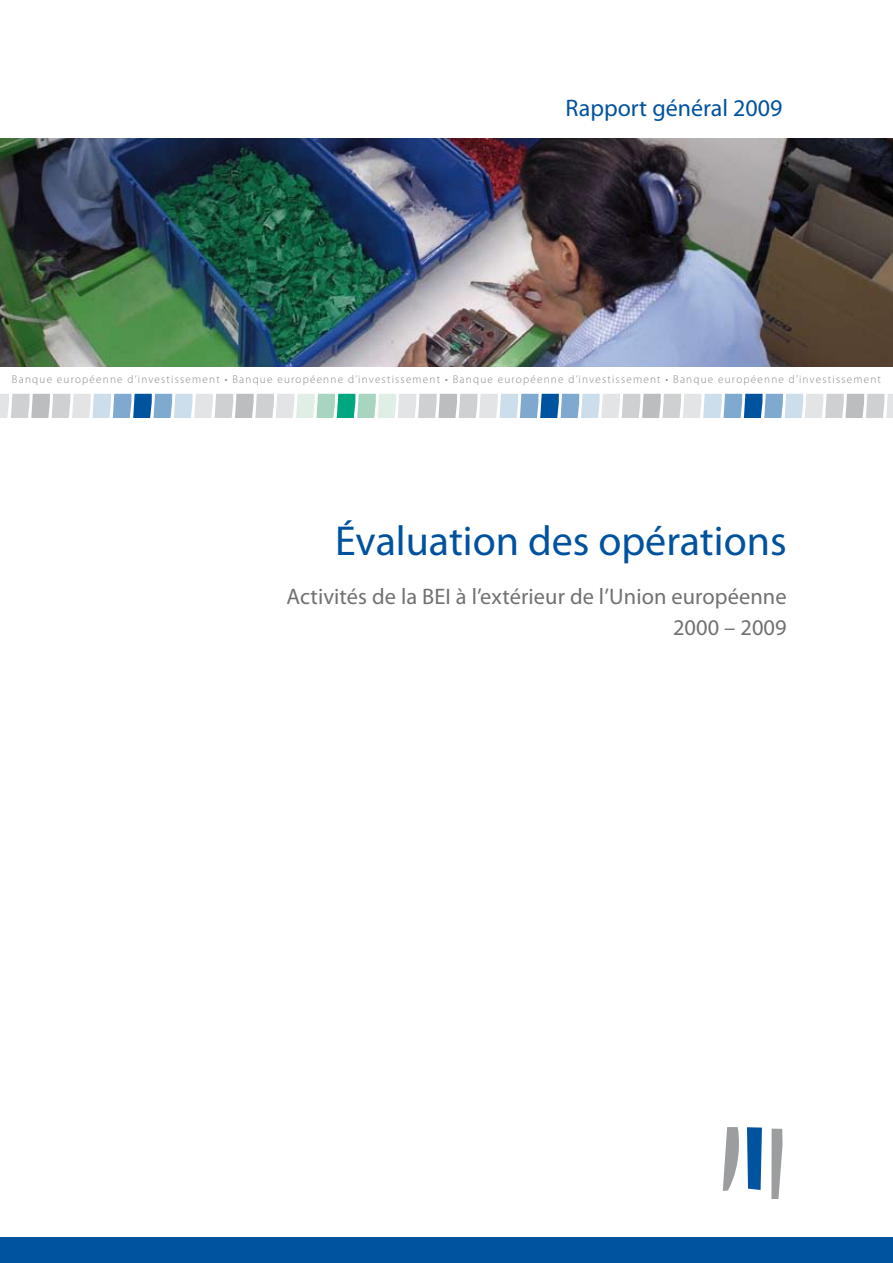
<style>
.page{position:relative;width:893px;height:1263px;background:#fff}
.page>*{position:absolute;margin:0;border:0;box-sizing:border-box;transform-origin:0 0}
.t1{font:42px "Myriad Pro";color:#00529f}
.t2{font:24px "Myriad Pro";color:#00529f}
.t3{font:22.5px/31.2px "Myriad Pro";letter-spacing:.005em;color:#707173;text-align:right}
.t4{font:300 11.25px "Myriad Pro";letter-spacing:.11em;color:#87888a}
</style>
<div class="page">
<svg style="left:0;top:394px;width:893px;height:24px;background:#bdced8"></svg>
<img style="left:0;top:139px;width:893px;height:228px">
<div style="left:0;top:1237px;width:893px;height:26px;background:#00539f"></div>
<svg style="left:723px;top:1127px;width:16px;height:64px"></svg>
<svg style="left:747px;top:1127px;width:15px;height:63px"></svg>
<svg style="left:771px;top:1128px;width:11px;height:71px"></svg>
<h2 class="t2" style="left:566px;top:95px;width:218px">Rapport général 2009</h2>
<p class="t4" style="left:12px;top:373px;width:871px">Banque européenne d’investissement • Banque européenne d’investissement • Banque européenne d’investissement • Banque européenne d’investissement</p>
<h1 class="t1" style="left:335px;top:517px;width:453px">Évaluation des opérations</h1>
<h3 class="t3" style="left:286px;top:581px;width:502px">Activités de la BEI à l’extérieur de l’Union européenne<br>2000 – 2009</h3>
</div>
